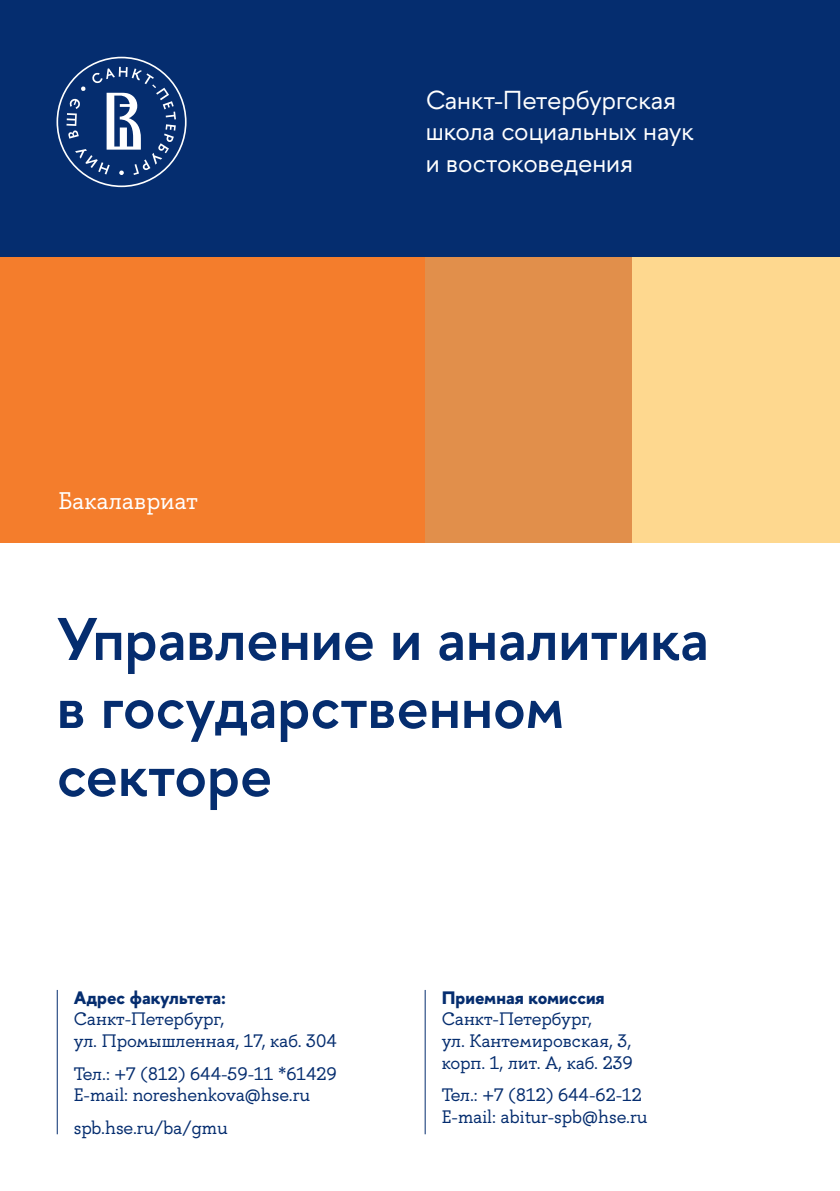
<style>
.page{position:relative;width:840px;height:1191px;background:#fff}
.page>*{position:absolute;margin:0;border:0;box-sizing:border-box;transform-origin:0 0}
.t1{font:600 60px/68px "HSE Sans";color:#052d6f}
.t2{font:26px/31.2px "HSE Sans";color:#fff}
.t3{font:24px "HSE Slab";letter-spacing:-.01em;color:#fff}
.t4{font:18px/21.6px "HSE Slab";color:#052d6f}
.t5{font:700 18px "HSE Sans";color:#052d6f}
</style>
<div class="page">
<div style="left:0;top:0;width:839px;height:257px;background:#052d6f"></div>
<svg style="left:56px;top:57px;width:130px;height:130px"></svg>
<div style="left:0;top:257px;width:425px;height:286px;background:#f47d2c"></div>
<div style="left:425px;top:257px;width:207px;height:286px;background:#e18f4b"></div>
<div style="left:632px;top:257px;width:207px;height:286px;background:#fed88f"></div>
<hr style="left:57px;top:990px;width:1px;height:144px;background:#052d6f">
<hr style="left:424px;top:990px;width:1px;height:144px;background:#052d6f">
<h3 class="t3" style="left:58px;top:486px;width:141px">Бакалавриат</h3>
<h2 class="t2" style="left:425px;top:85px;width:269px">Санкт-Петербургская школа социальных наук и востоковедения</h2>
<h1 class="t1" style="left:57px;top:605px;width:653px">Управление и аналитика в государственном секторе</h1>
<p class="t5" style="left:74px;top:985px;width:154px">Адрес факультета:</p>
<p class="t4" style="left:74px;top:1008px;width:264px">Санкт-Петербург,<br>ул. Промышленная, 17, каб. 304</p>
<p class="t4" style="left:74px;top:1063px;width:264px">Тел.: +7 (812) 644-59-11 *61429<br>Е-mail: noreshenkova@hse.ru</p>
<p class="t4" style="left:74px;top:1117px;width:155px">spb.hse.ru/ba/gmu</p>
<p class="t5" style="left:441px;top:985px;width:164px">Приемная комиссия</p>
<p class="t4" style="left:441px;top:1008px;width:192px">Санкт-Петербург,<br>ул. Кантемировская, 3, корп. 1, лит. А, каб. 239</p>
<p class="t4" style="left:441px;top:1084px;width:207px">Тел.: +7 (812) 644-62-12<br>E-mail: abitur-spb@hse.ru</p>
</div>
